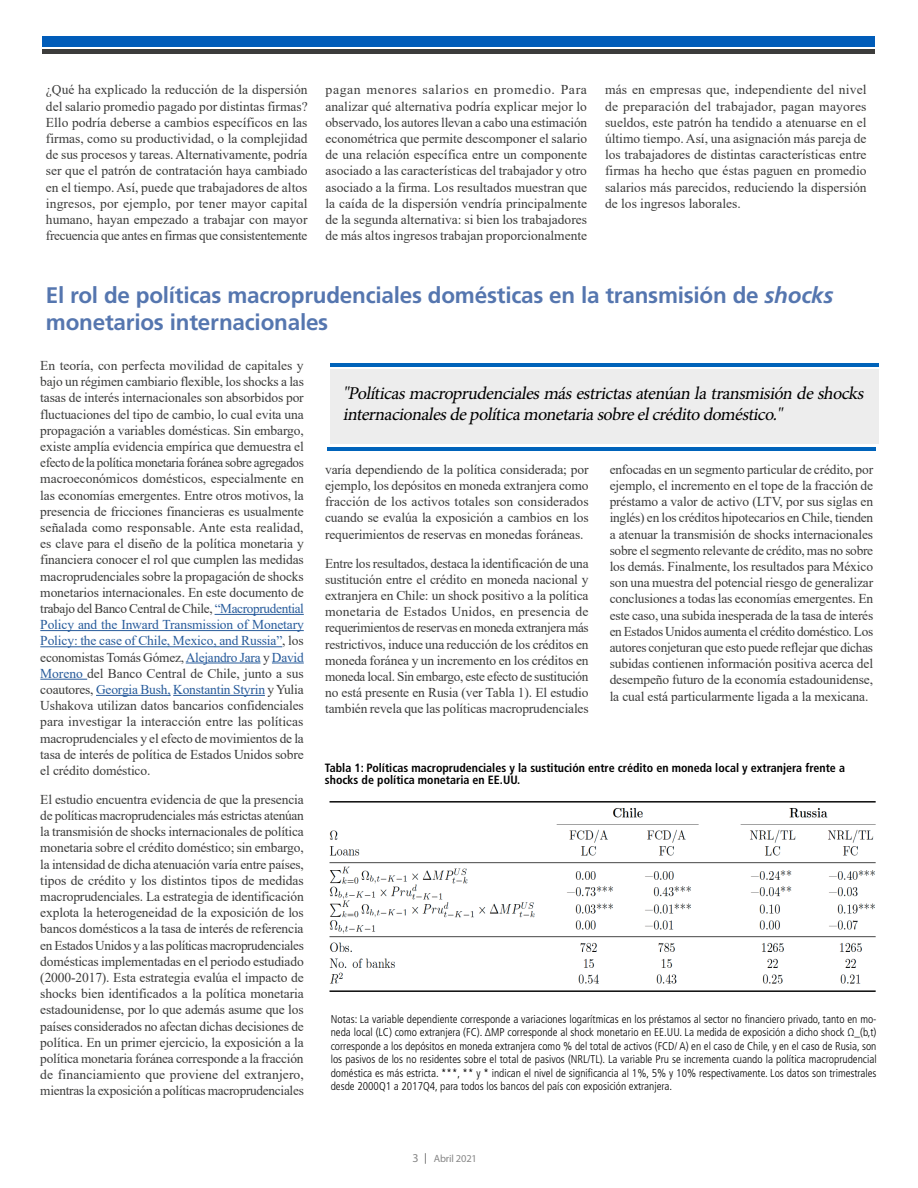
<style>
.page{position:relative;width:918px;height:1188px;background:#fff}
.page>*{position:absolute;margin:0;border:0;box-sizing:border-box;transform-origin:0 0}
.t1{font:700 22.5px/27px "Frutiger LT Std";letter-spacing:-.01em;color:#5576af}
.t2{font:italic 18px/21px "Minion Pro";color:#000}
.t3{font:13.5px/16.2px "Times New Roman";letter-spacing:-.01em;color:#3c3c3b;text-align:justify}
.t4{font:700 condensed 12px/12px "Frutiger LT Std";color:#000}
.t5{font:12px "Myriad Pro";color:#878787}
.t6{font:300 condensed 11.25px/13.5px "Frutiger LT Std";color:#000;text-align:justify}
.t7{font:10.5px "Myriad Pro";letter-spacing:-.015em;color:#878787}
.s1{font-style:italic}
.s2{color:#275b9b}
</style>
<div class="page">
<hr style="left:215px;top:614px;width:89px;height:1px;background:#275b9b">
<hr style="left:40px;top:630px;width:264px;height:1px;background:#275b9b">
<hr style="left:40px;top:646px;width:242px;height:1px;background:#275b9b">
<hr style="left:186px;top:663px;width:75px;height:1px;background:#275b9b">
<hr style="left:272px;top:663px;width:32px;height:1px;background:#275b9b">
<hr style="left:40px;top:679px;width:47px;height:1px;background:#275b9b">
<hr style="left:96px;top:695px;width:75px;height:1px;background:#275b9b">
<hr style="left:173px;top:695px;width:92px;height:1px;background:#275b9b">
<div style="left:331px;top:369px;width:548px;height:75px;background:#ededed"></div>
<hr style="left:331px;top:363px;width:548px;height:4px;background:#0063ba">
<hr style="left:327px;top:447px;width:549px;height:4px;background:#0063ba">
<div style="left:43px;top:36px;width:832px;height:11px;background:#005cb9"></div>
<hr style="left:43px;top:50px;width:832px;height:4px;background:#3c3c3b">
<img style="left:329px;top:801px;width:547px;height:191px">
<p class="t3" style="left:46px;top:81px;width:263px">¿Qué ha explicado la reducción de la dispersión del salario promedio pagado por distintas firmas?<br>Ello podría deberse a cambios específicos en las firmas, como su productividad, o la complejidad de sus procesos y tareas. Alternativamente, podría ser que el patrón de contratación haya cambiado en el tiempo. Así, puede que trabajadores de altos ingresos, por ejemplo, por tener mayor capital humano, hayan empezado a trabajar con mayor frecuencia que antes en firmas que consistentemente</p>
<p class="t3" style="left:326px;top:81px;width:263px">pagan menores salarios en promedio. Para analizar qué alternativa podría explicar mejor lo observado, los autores llevan a cabo una estimación econométrica que permite descomponer el salario de una relación específica entre un componente asociado a las características del trabajador y otro asociado a la firma. Los resultados muestran que la caída de la dispersión vendría principalmente de la segunda alternativa: si bien los trabajadores de más altos ingresos trabajan proporcionalmente</p>
<p class="t3" style="left:605px;top:81px;width:263px">más en empresas que, independiente del nivel de preparación del trabajador, pagan mayores sueldos, este patrón ha tendido a atenuarse en el último tiempo. Así, una asignación más pareja de los trabajadores de distintas características entre firmas ha hecho que éstas paguen en promedio salarios más parecidos, reduciendo la dispersión de los ingresos laborales.</p>
<h1 class="t1" style="left:46px;top:282px;width:789px">El rol de políticas macroprudenciales domésticas en la transmisión de <span class="s1">shocks </span>monetarios internacionales</h1>
<p class="t3" style="left:40px;top:357px;width:265px">En teoría, con perfecta movilidad de capitales y bajo un régimen cambiario flexible, los shocks a las tasas de interés internacionales son absorbidos por fluctuaciones del tipo de cambio, lo cual evita una propagación a variables domésticas. Sin embargo, existe amplía evidencia empírica que demuestra el efecto de la política monetaria foránea sobre agregados macroeconómicos domésticos, especialmente en las economías emergentes. Entre otros motivos, la presencia de fricciones financieras es usualmente señalada como responsable. Ante esta realidad, es clave para el diseño de la política monetaria y financiera conocer el rol que cumplen las medidas macroprudenciales sobre la propagación de shocks monetarios internacionales. En este documento de trabajo del Banco Central de Chile, <span class="s2">“Macroprudential Policy and the Inward Transmission of Monetary Policy: the case of Chile, Mexico, and Russia”</span>, los economistas Tomás Gómez, <span class="s2">Alejandro Jara</span> y <span class="s2">David Moreno</span> del Banco Central de Chile, junto a sus coautores, <span class="s2">Georgia Bush, Konstantin Styrin</span> y Yulia Ushakova utilizan datos bancarios confidenciales para investigar la interacción entre las políticas macroprudenciales y el efecto de movimientos de la tasa de interés de política de Estados Unidos sobre el crédito doméstico.</p>
<p class="t3" style="left:40px;top:791px;width:265px">El estudio encuentra evidencia de que la presencia de políticas macroprudenciales más estrictas atenúan la transmisión de shocks internacionales de política monetaria sobre el crédito doméstico; sin embargo, la intensidad de dicha atenuación varía entre países, tipos de crédito y los distintos tipos de medidas macroprudenciales. La estrategia de identificación explota la heterogeneidad de la exposición de los bancos domésticos a la tasa de interés de referencia en Estados Unidos y a las políticas macroprudenciales domésticas implementadas en el periodo estudiado (2000-2017). Esta estrategia evalúa el impacto de shocks bien identificados a la política monetaria estadounidense, por lo que además asume que los países considerados no afectan dichas decisiones de política. En un primer ejercicio, la exposición a la política monetaria foránea corresponde a la fracción de financiamiento que proviene del extranjero, mientras la exposición a políticas macroprudenciales</p>
<h2 class="t2" style="left:343px;top:382px;width:526px">"Políticasmacroprudencialesmásestrictasatenúan latransmisión deshocks internacionalesdepolíticamonetariasobreelcréditodoméstico."</h2>
<p class="t3" style="left:325px;top:461px;width:265px">varía dependiendo de la política considerada; por ejemplo, los depósitos en moneda extranjera como fracción de los activos totales son considerados cuando se evalúa la exposición a cambios en los requerimientos de reservas en monedas foráneas.</p>
<p class="t3" style="left:325px;top:554px;width:265px">Entre los resultados, destaca la identificación de una sustitución entre el crédito en moneda nacional y extranjera en Chile: un shock positivo a la política monetaria de Estados Unidos, en presencia de requerimientos de reservas en moneda extranjera más restrictivos, induce una reducción de los créditos en moneda foránea y un incremento en los créditos en moneda local. Sin embargo, este efecto de sustitución no está presente en Rusia (ver Tabla 1). El estudio también revela que las políticas macroprudenciales</p>
<p class="t3" style="left:610px;top:461px;width:265px">enfocadas en un segmento particular de crédito, por ejemplo, el incremento en el tope de la fracción de préstamo a valor de activo (LTV, por sus siglas en inglés) en los créditos hipotecarios en Chile, tienden a atenuar la transmisión de shocks internacionales sobre el segmento relevante de crédito, mas no sobre los demás. Finalmente, los resultados para México son una muestra del potencial riesgo de generalizar conclusiones a todas las economías emergentes. En este caso, una subida inesperada de la tasa de interés en Estados Unidos aumenta el crédito doméstico. Los autores conjeturan que esto puede reflejar que dichas subidas contienen información positiva acerca del desempeño futuro de la economía estadounidense, la cual está particularmente ligada a la mexicana.</p>
<p class="t4" style="left:325px;top:762px;width:522px">Tabla 1: Políticas macroprudenciales y la sustitución entre crédito en moneda local y extranjera frente a shocks de política monetaria en EE.UU.</p>
<p class="t6" style="left:331px;top:1012px;width:547px">Notas: La variable dependiente corresponde a variaciones logarítmicas en los préstamos al sector no financiero privado, tanto en mo&shy;neda local (LC) como extranjera (FC). ∆MP corresponde al shock monetario en EE.UU. La medida de exposición a dicho shock Ω_(b,t) corresponde a los depósitos en moneda extranjera como % del total de activos (FCD/ A) en el caso de Chile, y en el caso de Rusia, son los pasivos de los no residentes sobre el total de pasivos (NRL/TL). La variable Pru se incrementa cuando la política macroprudencial doméstica es más estricta. ***, ** y * indican el nivel de significancia al 1%, 5% y 10% respectivamente. Los datos son trimestrales desde 2000Q1 a 2017Q4, para todos los bancos del país con exposición extranjera.</p>
<p class="t5" style="left:413px;top:1151px;width:8px">3</p>
<p class="t7" style="left:434px;top:1152px;width:45px">Abril 2021</p>
</div>
